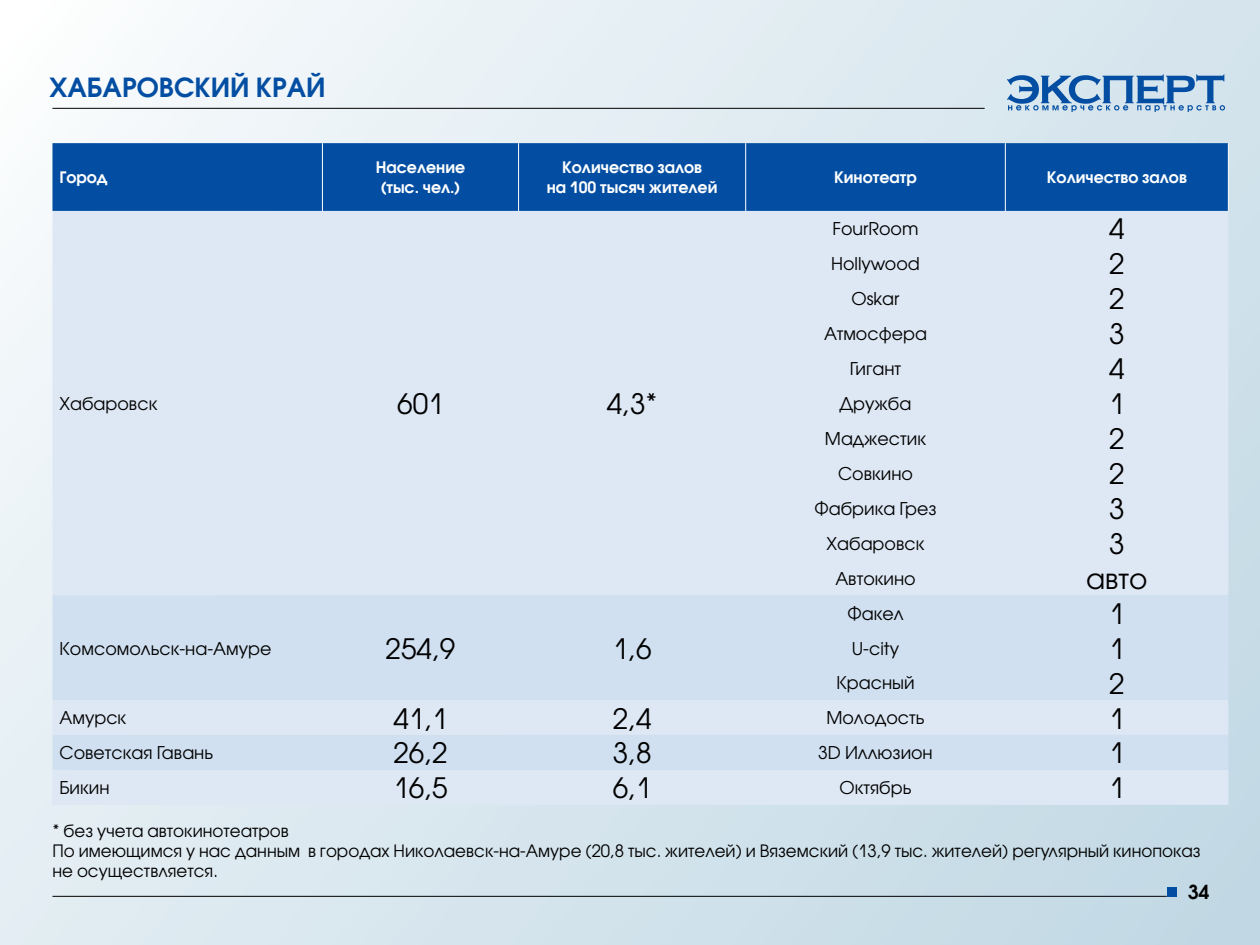
<style>
.page{position:relative;width:1260px;height:945px;background:#fff}
.page>*{position:absolute;margin:0;border:0;box-sizing:border-box;transform-origin:0 0}
.t1{font:28px "Avant Garde Gothic Cyr";color:#000}
.t2{font:700 26.25px "Avant Garde Gothic Cyr";color:#034ea2}
.t3{font:700 19.25px "Avant Garde Gothic Cyr";color:#000}
.t4{font:17.5px "Avant Garde Gothic Cyr";color:#000}
.t5{font:16.97px/20.3px "Avant Garde Gothic Cyr";color:#000}
.t6{font:700 15.75px/20.1px "Avant Garde Gothic Cyr";color:#fff}
</style>
<div class="page">
<div style="left:0;top:0;width:1260px;height:945px;background:linear-gradient(to right,#eff5f8,#c9dde8)"></div>
<hr style="left:52px;top:108px;width:933px;height:1px;background:#000">
<hr style="left:52px;top:896px;width:1115px;height:1px;background:#000">
<div style="left:1167px;top:887px;width:10px;height:10px;background:#034ea2"></div>
<svg style="left:1007px;top:74px;width:218px;height:38px;background:#86acd0"></svg>
<div style="left:52px;top:143px;width:1176px;height:68px;background:#034ea2"></div>
<div style="left:52px;top:211px;width:1176px;height:594px;background:#dee8f4"></div>
<svg style="left:52px;top:595px;width:1176px;height:175px;background:#d2e1f0"></svg>
<hr style="left:322px;top:143px;width:1px;height:68px;background:#fff">
<hr style="left:518px;top:143px;width:1px;height:68px;background:#fff">
<hr style="left:745px;top:143px;width:1px;height:68px;background:#fff">
<hr style="left:1005px;top:143px;width:1px;height:68px;background:#fff">
<hr style="left:1228px;top:143px;width:1px;height:68px;background:#fff">
<h2 class="t2" style="left:50px;top:72px;width:277px">Хабаровский край</h2>
<p class="t6" style="left:59px;top:167px;width:50px">Город</p>
<p class="t6" style="left:376px;top:157px;width:91px">Население (тыс. чел.)</p>
<p class="t6" style="left:547px;top:157px;width:172px;text-align:center">Количество залов<br>на 100 тысяч жителей</p>
<p class="t6" style="left:834px;top:167px;width:84px">Кинотеатр</p>
<p class="t6" style="left:1047px;top:167px;width:142px">Количество залов</p>
<p class="t4" style="left:59px;top:393px;width:99px">Хабаровск</p>
<h1 class="t1" style="left:397px;top:387px;width:48px">601</h1>
<h1 class="t1" style="left:607px;top:387px;width:52px">4,3*</h1>
<p class="t4" style="left:59px;top:638px;width:213px">Комсомольск-на-Амуре</p>
<h1 class="t1" style="left:386px;top:632px;width:71px">254,9</h1>
<h1 class="t1" style="left:613px;top:632px;width:40px">1,6</h1>
<p class="t4" style="left:833px;top:219px;width:87px">FourRoom</p>
<h1 class="t1" style="left:1109px;top:213px;width:17px">4</h1>
<p class="t4" style="left:831px;top:254px;width:90px">Hollywood</p>
<h1 class="t1" style="left:1109px;top:248px;width:17px">2</h1>
<p class="t4" style="left:852px;top:289px;width:50px">Oskar</p>
<h1 class="t1" style="left:1109px;top:283px;width:17px">2</h1>
<p class="t4" style="left:824px;top:323px;width:104px">Атмосфера</p>
<h1 class="t1" style="left:1109px;top:318px;width:17px">3</h1>
<p class="t4" style="left:850px;top:358px;width:53px">Гигант</p>
<h1 class="t1" style="left:1109px;top:353px;width:17px">4</h1>
<p class="t4" style="left:840px;top:393px;width:73px">Дружба</p>
<h1 class="t1" style="left:1109px;top:387px;width:17px">1</h1>
<p class="t4" style="left:825px;top:428px;width:103px">Маджестик</p>
<h1 class="t1" style="left:1109px;top:422px;width:17px">2</h1>
<p class="t4" style="left:838px;top:463px;width:76px">Совкино</p>
<h1 class="t1" style="left:1109px;top:457px;width:17px">2</h1>
<p class="t4" style="left:814px;top:498px;width:124px">Фабрика Грез</p>
<h1 class="t1" style="left:1109px;top:492px;width:17px">3</h1>
<p class="t4" style="left:827px;top:533px;width:99px">Хабаровск</p>
<h1 class="t1" style="left:1109px;top:527px;width:17px">3</h1>
<p class="t4" style="left:835px;top:568px;width:82px">Автокино</p>
<h1 class="t1" style="left:1086px;top:562px;width:63px">авто</h1>
<p class="t4" style="left:847px;top:603px;width:58px">Факел</p>
<h1 class="t1" style="left:1109px;top:597px;width:17px">1</h1>
<p class="t4" style="left:852px;top:638px;width:49px">U-city</p>
<h1 class="t1" style="left:1109px;top:632px;width:17px">1</h1>
<p class="t4" style="left:836px;top:673px;width:80px">Красный</p>
<h1 class="t1" style="left:1109px;top:667px;width:17px">2</h1>
<p class="t4" style="left:59px;top:708px;width:68px">Амурск</p>
<h1 class="t1" style="left:393px;top:702px;width:56px">41,1</h1>
<h1 class="t1" style="left:613px;top:702px;width:40px">2,4</h1>
<p class="t4" style="left:826px;top:708px;width:100px">Молодость</p>
<h1 class="t1" style="left:1109px;top:702px;width:17px">1</h1>
<p class="t4" style="left:59px;top:743px;width:155px">Советская Гавань</p>
<h1 class="t1" style="left:393px;top:737px;width:56px">26,2</h1>
<h1 class="t1" style="left:613px;top:737px;width:40px">3,8</h1>
<p class="t4" style="left:818px;top:743px;width:116px">3D Иллюзион</p>
<h1 class="t1" style="left:1109px;top:737px;width:17px">1</h1>
<p class="t4" style="left:59px;top:778px;width:52px">Бикин</p>
<h1 class="t1" style="left:393px;top:772px;width:56px">16,5</h1>
<h1 class="t1" style="left:613px;top:772px;width:40px">6,1</h1>
<p class="t4" style="left:840px;top:778px;width:73px">Октябрь</p>
<h1 class="t1" style="left:1109px;top:772px;width:17px">1</h1>
<p class="t5" style="left:52px;top:820px;width:1150px">* без учета автокинотеатров<br>По имеющимся у нас данным в городах Николаевск-на-Амуре (20,8 тыс. жителей) и Вяземский (13,9 тыс. жителей) регулярный кинопоказ не осуществляется.</p>
<p class="t3" style="left:1188px;top:881px;width:23px">34</p>
</div>
